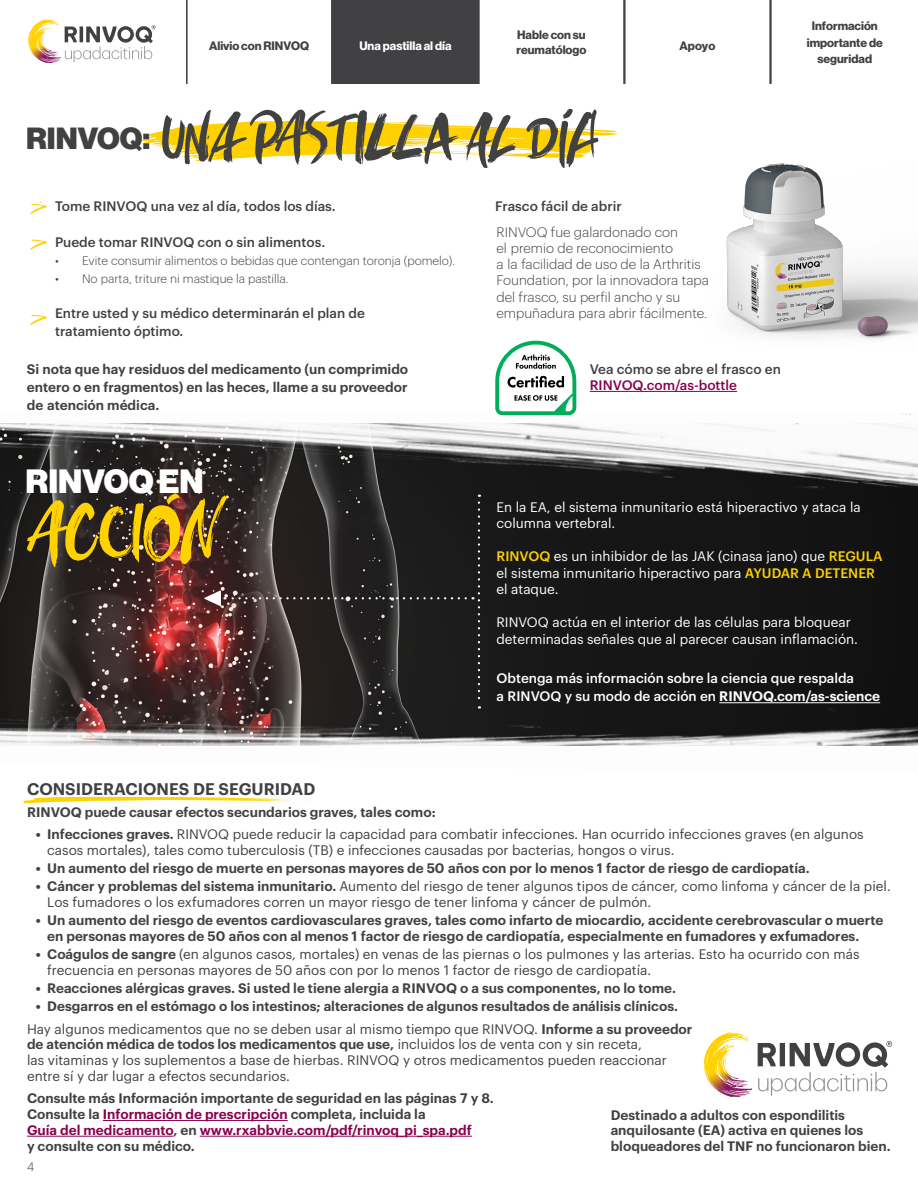
<style>
.page{position:relative;width:918px;height:1188px;background:#fff}
.page>*{position:absolute;margin:0;border:0;box-sizing:border-box;transform-origin:0 0}
.t1{font:33px "N Haas Grotesk DS Pro 95 Blk";color:#fff}
.t2{font:30px "N Haas Grotesk DS Pro 95 Blk";color:#414042}
.t3{font:600 16.5px "Graphik";color:#414042}
.t4{font:600 13.5px/15.8px "Graphik";color:#414042}
.t5{font:13.5px/15.8px "Graphik";color:#414042}
.t6{font:13.5px/16.5px "Graphik";color:#fff}
.t7{font:500 13.5px/18px "Graphik";color:#414042}
.t8{font:300 13.5px/16.2px "Graphik";color:#414042}
.t9{font:500 13.5px/18px "Graphik";color:#fff}
.t10{font:500 13.5px "Graphik";color:#88004e}
.t11{font:300 12px "Graphik";color:#414042}
.t12{font:12px/16.5px "N Haas Grotesk DS Pro 75 Bd";color:#414042}
.t13{font:12px "N Haas Grotesk DS Pro 75 Bd";color:#fff}
.s1{font-weight:500;color:#ffd100}
.s2{font-weight:600}
.s3{font-weight:700}
.s4{font-weight:400}
.s5{color:#88004e}
</style>
<div class="page">
<img style="left:726px;top:163px;width:192px;height:177px">
<div style="left:332px;top:0;width:147px;height:84px;background:#414042"></div>
<hr style="left:185px;top:0;width:3px;height:84px;background:#414042">
<hr style="left:331px;top:0;width:2px;height:84px;background:#414042">
<hr style="left:477px;top:0;width:3px;height:84px;background:#414042">
<hr style="left:623px;top:0;width:3px;height:84px;background:#414042">
<hr style="left:769px;top:0;width:3px;height:84px;background:#414042">
<svg style="left:65px;top:25px;width:91px;height:37px"></svg>
<svg style="left:28px;top:19px;width:21px;height:31px"></svg>
<svg style="left:758px;top:1041px;width:134px;height:55px"></svg>
<svg style="left:704px;top:1032px;width:30px;height:46px"></svg>
<hr style="left:103px;top:1120px;width:185px;height:1px;background:#88004e">
<hr style="left:27px;top:1136px;width:146px;height:1px;background:#88004e">
<hr style="left:200px;top:1136px;width:272px;height:1px;background:#88004e">
<svg style="left:30px;top:240px;width:17px;height:10px"></svg>
<svg style="left:30px;top:201px;width:17px;height:13px"></svg>
<svg style="left:30px;top:315px;width:17px;height:10px"></svg>
<hr style="left:590px;top:391px;width:147px;height:1px;background:#88004e">
<img style="left:0;top:531px;width:918px;height:102px">
<img style="left:0;top:413px;width:918px;height:118px">
<svg style="left:472px;top:503px;width:8px;height:130px"></svg>
<svg style="left:204px;top:590px;width:262px;height:16px;background:#403939"></svg>
<svg style="left:23px;top:797px;width:137px;height:6px"></svg>
<img style="left:0;top:633px;width:918px;height:113px">
<svg style="left:495px;top:341px;width:81px;height:74px"></svg>
<svg style="left:141px;top:109px;width:478px;height:59px"></svg>
<svg style="left:27px;top:493px;width:201px;height:74px;background:#775d1b"></svg>
<h2 class="t2" style="left:26px;top:120px;width:126px">RINVOQ:</h2>
<p class="t12" style="left:209px;top:38px;width:101px">Alivio con RINVOQ</p>
<p class="t13" style="left:359px;top:38px;width:94px">Una pastilla al día</p>
<p class="t12" style="left:517px;top:28px;width:71px;line-height:15px">Hable con su reumatólogo</p>
<p class="t12" style="left:680px;top:37px;width:37px">Apoyo</p>
<p class="t7" style="left:55px;top:196px;width:282px">Tome RINVOQ una vez al día, todos los días.</p>
<p class="t7" style="left:55px;top:232px;width:272px">Puede tomar RINVOQ con o sin alimentos.</p>
<p class="t11" style="left:55px;top:252px;width:402px">• Evite consumir alimentos o bebidas que contengan toronja (pomelo).</p>
<p class="t11" style="left:55px;top:270px;width:235px">• No parta, triture ni mastique la pastilla.</p>
<p class="t7" style="left:55px;top:303px;width:311px">Entre usted y su médico determinarán el plan de tratamiento óptimo.</p>
<p class="t4" style="left:27px;top:359px;width:383px;line-height:18px;text-align:justify">Si nota que hay residuos del medicamento (un comprimido entero o en fragmentos) en las heces, llame a su proveedor de atención médica.</p>
<h1 class="t1" style="left:26px;top:462px;width:180px">RINVOQ EN</h1>
<p class="t7" style="left:495px;top:196px;width:128px">Frasco fácil de abrir</p>
<p class="t8" style="left:497px;top:223px;width:214px">RINVOQ fue galardonado con<br>el premio de reconocimiento<br>a la facilidad de uso de la Arthritis<br>Foundation, por la innovadora tapa del frasco, su perfil ancho y su empuñadura para abrir fácilmente.</p>
<p class="t7" style="left:590px;top:359px;width:193px">Vea cómo se abre el frasco en</p>
<p class="t10" style="left:590px;top:375px;width:149px">RINVOQ.com/as-bottle</p>
<p class="t12" style="left:807px;top:18px;width:78px;text-align:center">Información importante de seguridad</p>
<p class="t6" style="left:496px;top:497px;width:366px">En la EA, el sistema inmunitario está hiperactivo y ataca la columna vertebral.</p>
<p class="t6" style="left:496px;top:547px;width:388px"><span class="s1">RINVOQ</span> es un inhibidor de las JAK (cinasa jano) que <span class="s1">REGULA </span>el sistema inmunitario hiperactivo para <span class="s1">AYUDAR A DETENER </span>el ataque.</p>
<p class="t6" style="left:496px;top:613px;width:363px">RINVOQ actúa en el interior de las células para bloquear determinadas señales que al parecer causan inflamación.</p>
<p class="t9" style="left:496px;top:668px;width:385px">Obtenga más información sobre la ciencia que respalda<br>a RINVOQ y su modo de acción en <span class="s2">RINVOQ.com/as-science</span></p>
<p class="t3" style="left:27px;top:776px;width:290px">CONSIDERACIONES DE SEGURIDAD</p>
<p class="t4" style="left:27px;top:803px;width:410px">RINVOQ puede causar efectos secundarios graves, tales como:</p>
<p class="t5" style="left:47px;top:825px;width:818px;text-indent:-11px"><span class="s3">•</span> <span class="s2">Infecciones graves.</span> RINVOQ puede reducir la capacidad para combatir infecciones. Han ocurrido infecciones graves (en algunos casos mortales), tales como tuberculosis (TB) e infecciones causadas por bacterias, hongos o virus.</p>
<p class="t4" style="left:36px;top:859px;width:775px"><span class="s3">•</span> Un aumento del riesgo de muerte en personas mayores de 50 años con por lo menos 1 factor de riesgo de cardiopatía.</p>
<p class="t5" style="left:47px;top:877px;width:845px;text-indent:-11px"><span class="s3">•</span> <span class="s2">Cáncer y problemas del sistema inmunitario.</span> Aumento del riesgo de tener algunos tipos de cáncer, como linfoma y cáncer de la piel.<br>Los fumadores o los exfumadores corren un mayor riesgo de tener linfoma y cáncer de pulmón.</p>
<p class="t4" style="left:47px;top:911px;width:838px;text-indent:-11px"><span class="s3">•</span> Un aumento del riesgo de eventos cardiovasculares graves, tales como infarto de miocardio, accidente cerebrovascular o muerte en personas mayores de 50 años con al menos 1 factor de riesgo de cardiopatía, especialmente en fumadores y exfumadores.</p>
<p class="t5" style="left:47px;top:945px;width:814px;text-indent:-11px"><span class="s3">•</span> <span class="s2">Coágulos de sangre</span> (en algunos casos, mortales) en venas de las piernas o los pulmones y las arterias. Esto ha ocurrido con más frecuencia en personas mayores de 50 años con por lo menos 1 factor de riesgo de cardiopatía.</p>
<p class="t4" style="left:36px;top:979px;width:642px"><span class="s3">•</span> Reacciones alérgicas graves. Si usted le tiene alergia a RINVOQ o a sus componentes, no lo tome.</p>
<p class="t4" style="left:27px;top:994px;width:667px;line-height:22.5px;text-align:center"><span class="s3">•</span> Desgarros en el estómago o los intestinos; alteraciones de algunos resultados de análisis clínicos.<br><span class="s4">Hay algunos medicamentos que no se deben usar al mismo tiempo que RINVOQ.</span> Informe a su proveedor</p>
<p class="t5" style="left:27px;top:1036px;width:641px"><span class="s2">de atención médica de todos los medicamentos que use,</span> incluidos los de venta con y sin receta,<br>las vitaminas y los suplementos a base de hierbas. RINVOQ y otros medicamentos pueden reaccionar entre sí y dar lugar a efectos secundarios.</p>
<p class="t4" style="left:27px;top:1089px;width:468px">Consulte más Información importante de seguridad en las páginas 7 y 8.<br>Consulte la <span class="s5">Información de prescripción</span> completa, incluida la<br><span class="s5">Guía del medicamento</span>, en <span class="s5">www.rxabbvie.com/pdf/rinvoq_pi_spa.pdf<br></span>y consulte con su médico.</p>
<p class="t4" style="left:611px;top:1106px;width:282px">Destinado a adultos con espondilitis anquilosante (EA) activa en quienes los bloqueadores del TNF no funcionaron bien.</p>
<p class="t11" style="left:27px;top:1158px;width:9px">4</p>
</div>
